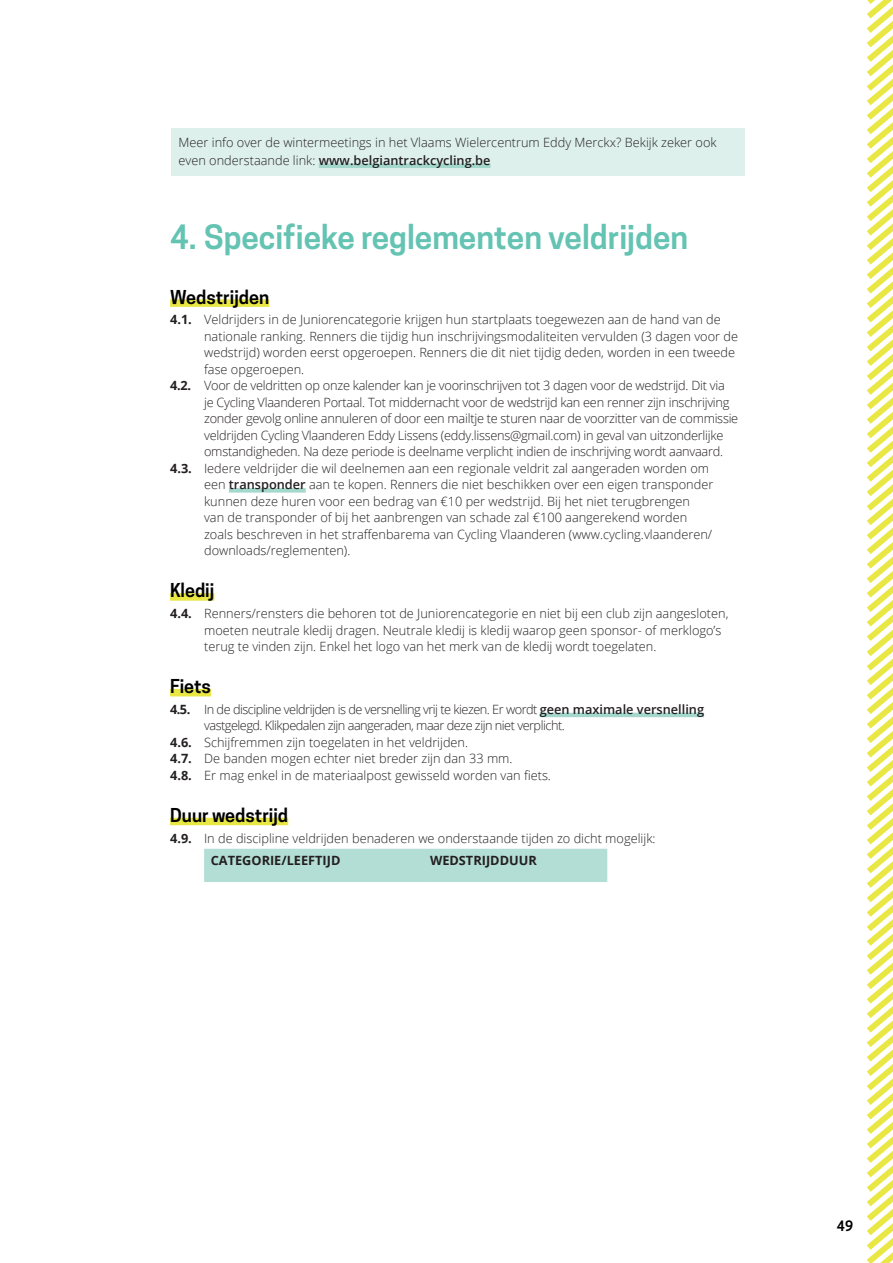
<style>
.page{position:relative;width:893px;height:1263px;background:#fff}
.page>*{position:absolute;margin:0;border:0;box-sizing:border-box;transform-origin:0 0}
.t1{font:600 31.5px "Cooper Hewitt";color:#64c3b2}
.t2{font:600 18px "Cooper Hewitt";color:#000001}
.t3{font:600 13.5px "Cooper Hewitt";color:#000001}
.t4{font:300 12.75px/16.5px "Open Sans";color:#231f20}
.t5{font:300 12.75px "Open Sans";letter-spacing:-.02em;color:#231f20}
.t6{font:300 12.75px "Open Sans";letter-spacing:-.04em;color:#231f20}
.t7{font:700 12.75px "Open Sans";color:#231f20}
.s1{font-weight:600}
.s2{font-weight:700}
</style>
<div class="page">
<svg style="left:867px;top:0;width:26px;height:1263px"></svg>
<div style="left:171px;top:129px;width:573px;height:47px;background:#def0ec"></div>
<hr style="left:319px;top:164px;width:172px;height:4px;background:#a5d8cd">
<div style="left:170px;top:299px;width:99px;height:8px;background:#e9e744"></div>
<div style="left:229px;top:488px;width:77px;height:5px;background:#a5d8cd"></div>
<div style="left:170px;top:593px;width:44px;height:8px;background:#e9e744"></div>
<div style="left:170px;top:689px;width:41px;height:7px;background:#e9e744"></div>
<hr style="left:540px;top:713px;width:164px;height:4px;background:#a5d8cd">
<div style="left:170px;top:818px;width:118px;height:7px;background:#e9e744"></div>
<div style="left:206px;top:850px;width:400px;height:30px;background:#b3ded5"></div>
<hr style="left:204px;top:849px;width:220px;height:1px;background:#b3ded5">
<hr style="left:204px;top:850px;width:2px;height:30px;background:#b3ded5">
<hr style="left:424px;top:849px;width:183px;height:1px;background:#b3ded5">
<hr style="left:606px;top:850px;width:1px;height:30px;background:#b3ded5">
<hr style="left:204px;top:880px;width:220px;height:2px;background:#b3ded5">
<hr style="left:424px;top:880px;width:183px;height:2px;background:#b3ded5">
<hr style="left:423px;top:850px;width:2px;height:30px;background:#b3ded5">
<p class="t4" style="left:179px;top:133px;width:540px;line-height:18px">Meer info over de wintermeetings in het Vlaams Wielercentrum Eddy Merckx? Bekijk zeker ook even onderstaande link: <span class="s1">www.belgiantrackcycling.be</span></p>
<h1 class="t1" style="left:170px;top:218px;width:520px">4. Specifieke reglementen veldrijden</h1>
<h2 class="t2" style="left:170px;top:286px;width:101px">Wedstrijden</h2>
<p class="t4" style="left:170px;top:311px;width:552px"><span class="s2">4.1.</span> Veldrijders in de Juniorencategorie krijgen hun startplaats toegewezen aan de hand van de</p>
<p class="t4" style="left:204px;top:328px;width:535px">nationale ranking. Renners die tijdig hun inschrijvingsmodaliteiten vervulden (3 dagen voor de</p>
<p class="t4" style="left:204px;top:344px;width:532px">wedstrijd) worden eerst opgeroepen. Renners die dit niet tijdig deden, worden in een tweede</p>
<p class="t4" style="left:204px;top:361px;width:102px">fase opgeroepen.</p>
<p class="t5" style="left:170px;top:377px;width:556px"><span class="s2">4.2.</span> Voor de veldritten op onze kalender kan je voorinschrijven tot 3 dagen voor de wedstrijd. Dit via</p>
<p class="t5" style="left:204px;top:393px;width:527px">je Cycling Vlaanderen Portaal. Tot middernacht voor de wedstrijd kan een renner zijn inschrijving</p>
<p class="t5" style="left:204px;top:410px;width:536px">zonder gevolg online annuleren of door een mailtje te sturen naar de voorzitter van de commissie</p>
<p class="t5" style="left:204px;top:426px;width:521px">veldrijden Cycling Vlaanderen Eddy Lissens (eddy.lissens@gmail.com) in geval van uitzonderlijke</p>
<p class="t5" style="left:204px;top:443px;width:521px">omstandigheden. Na deze periode is deelname verplicht indien de inschrijving wordt aanvaard.</p>
<p class="t4" style="left:170px;top:460px;width:541px"><span class="s2">4.3.</span> Iedere veldrijder die wil deelnemen aan een regionale veldrit zal aangeraden worden om</p>
<p class="t4" style="left:204px;top:476px;width:511px">een <span class="s1">transponder</span> aan te kopen. Renners die niet beschikken over een eigen transponder</p>
<p class="t4" style="left:204px;top:493px;width:487px">kunnen deze huren voor een bedrag van €10 per wedstrijd. Bij het niet terugbrengen</p>
<p class="t4" style="left:204px;top:509px;width:485px">van de transponder of bij het aanbrengen van schade zal €100 aangerekend worden</p>
<p class="t4" style="left:204px;top:526px;width:510px">zoals beschreven in het straffenbarema van Cycling Vlaanderen (www.cycling.vlaanderen/</p>
<p class="t4" style="left:204px;top:542px;width:148px">downloads/reglementen).</p>
<h2 class="t2" style="left:170px;top:580px;width:46px">Kledij</h2>
<p class="t4" style="left:204px;top:605px;width:526px;text-indent:-34px"><span class="s2">4.4.</span> Renners/rensters die behoren tot de Juniorencategorie en niet bij een club zijn aangesloten, moeten neutrale kledij dragen. Neutrale kledij is kledij waarop geen sponsor- of merklogo’s terug te vinden zijn. Enkel het logo van het merk van de kledij wordt toegelaten.</p>
<h2 class="t2" style="left:170px;top:676px;width:42px">Fiets</h2>
<p class="t6" style="left:170px;top:701px;width:535px"><span class="s2">4.5.</span> In de discipline veldrijden is de versnelling vrij te kiezen. Er wordt <span class="s1">geen maximale versnelling</span></p>
<p class="t6" style="left:204px;top:717px;width:362px">vastgelegd. Klikpedalen zijn aangeraden, maar deze zijn niet verplicht.</p>
<p class="t4" style="left:170px;top:734px;width:300px"><span class="s2">4.6.</span> Schijfremmen zijn toegelaten in het veldrijden.</p>
<p class="t4" style="left:170px;top:750px;width:344px"><span class="s2">4.7.</span> De banden mogen echter niet breder zijn dan 33 mm.</p>
<p class="t4" style="left:170px;top:767px;width:382px"><span class="s2">4.8.</span> Er mag enkel in de materiaalpost gewisseld worden van fiets.</p>
<h2 class="t2" style="left:170px;top:805px;width:120px">Duur wedstrijd</h2>
<p class="t4" style="left:211px;top:826px;width:446px;line-height:22.5px;text-indent:-41px"><span class="s2">4.9.</span> In de discipline veldrijden benaderen we onderstaande tijden zo dicht mogelijk:<br><span class="s2">CATEGORIE/LEEFTIJD</span></p>
<p class="t7" style="left:430px;top:852px;width:108px">WEDSTRIJDDUUR</p>
<p class="t3" style="left:837px;top:1217px;width:18px">49</p>
</div>
